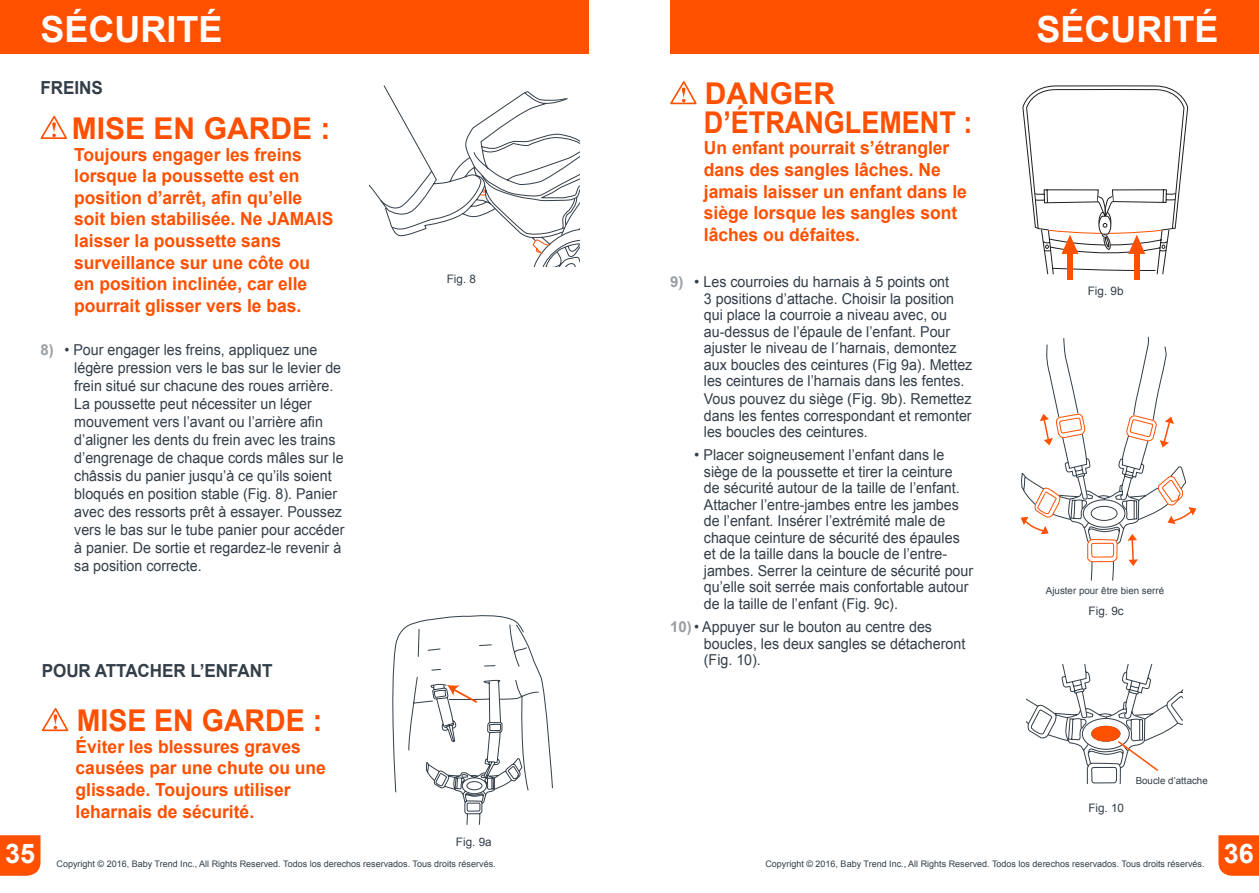
<style>
.page{position:relative;width:1259px;height:893px;background:#fff}
.page>*{position:absolute;margin:0;border:0;box-sizing:border-box;transform-origin:0 0}
.t1{font:700 36px "Arial";color:#fff}
.t2{font:700 30px/28.5px "Arial";color:#ff5000}
.t3{font:700 30px "Arial";color:#ff5000;scale:.95 1}
.t4{font:700 27px "Arial";color:#fff}
.t5{font:700 18px/21.6px "Arial";color:#ff5000}
.t6{font:700 18px "Arial";letter-spacing:-.005em;color:#333e48;scale:.95 1}
.t7{font:15px/18px "Arial";color:#333e48;scale:.95 1}
.t8{font:15px/16.5px "Arial";color:#333e48}
.t9{font:11.7px "Arial";color:#333e48}
.t10{font:9.75px "Arial";color:#333e48}
.t11{font:9px "Arial";color:#333e48}
.s1{font-weight:700;color:#999ea3}
</style>
<div class="page">
<div style="left:0;top:835px;width:40px;height:41px;background:#ff5000"></div>
<svg style="left:1218px;top:835px;width:41px;height:41px;background:#ff570b"></svg>
<div style="left:0;top:0;width:589px;height:54px;background:#ff5000"></div>
<div style="left:670px;top:0;width:589px;height:54px;background:#ff5000"></div>
<svg style="left:670px;top:81px;width:27px;height:24px"></svg>
<svg style="left:40px;top:115px;width:27px;height:24px"></svg>
<svg style="left:41px;top:708px;width:28px;height:24px"></svg>
<svg style="left:369px;top:85px;width:211px;height:182px"></svg>
<svg style="left:392px;top:615px;width:161px;height:210px"></svg>
<svg style="left:1020px;top:336px;width:176px;height:245px"></svg>
<svg style="left:1026px;top:664px;width:156px;height:119px"></svg>
<div style="left:1134px;top:253px;width:5px;height:27px;background:#ff5000"></div>
<svg style="left:1022px;top:85px;width:166px;height:190px"></svg>
<div style="left:1067px;top:253px;width:6px;height:27px;background:#ff5000"></div>
<h1 class="t1" style="left:40px;top:9px;width:184px">SÉCURITÉ</h1>
<h1 class="t1" style="left:1036px;top:9px;width:184px">SÉCURITÉ</h1>
<p class="t6" style="left:40px;top:78px;width:67px">FREINS</p>
<h2 class="t2" style="left:72px;top:114px;width:260px">MISE EN GARDE :</h2>
<p class="t5" style="left:74px;top:143px;width:261px">Toujours engager les freins lorsque la poussette est en position d’arrêt, afin qu’elle soit bien stabilisée. Ne JAMAIS laisser la poussette sans surveillance sur une côte ou en position inclinée, car elle pourrait glisser vers le bas.</p>
<p class="t7" style="left:74px;top:340px;width:286px;text-indent:-34px"><span class="s1">8)</span> • Pour engager les freins, appliquez une légère pression vers le bas sur le levier de frein situé sur chacune des roues arrière.<br>La poussette peut nécessiter un léger mouvement vers l’avant ou l’arrière afin d’aligner les dents du frein avec les trains d’engrenage de chaque cords mâles sur le châssis du panier jusqu’à ce qu’ils soient bloqués en position stable (Fig. 8). Panier avec des ressorts prêt à essayer. Poussez vers le bas sur le tube panier pour accéder à panier. De sortie et regardez-le revenir à sa position correcte.</p>
<p class="t6" style="left:42px;top:661px;width:244px">POUR ATTACHER L’ENFANT</p>
<h2 class="t3" style="left:77px;top:704px;width:260px">MISE EN GARDE :</h2>
<p class="t5" style="left:76px;top:736px;width:252px">Éviter les blessures graves causées par une chute ou une glissade. Toujours utiliser leharnais de sécurité.</p>
<p class="t9" style="left:447px;top:272px;width:31px">Fig. 8</p>
<h2 class="t2" style="left:704px;top:79px;width:270px">DANGER<br>D’ÉTRANGLEMENT :</h2>
<p class="t5" style="left:704px;top:137px;width:264px">Un enfant pourrait s’étrangler dans des sangles lâches. Ne jamais laisser un enfant dans le siège lorsque les sangles sont lâches ou défaites.</p>
<p class="t8" style="left:704px;top:274px;width:270px;text-indent:-34px"><span class="s1">9)</span> • Les courroies du harnais à 5 points ont<br>3 positions d’attache. Choisir la position qui place la courroie a niveau avec, ou au-dessus de l’épaule de l’enfant. Pour ajuster le niveau de l´harnais, demontez aux boucles des ceintures (Fig 9a). Mettez les ceintures de l’harnais dans les fentes.</p>
<p class="t7" style="left:704px;top:391px;width:283px;line-height:16.5px;text-align:justify">Vous pouvez du siège (Fig. 9b). Remettez dans les fentes correspondant et remonter les boucles des ceintures.</p>
<p class="t8" style="left:704px;top:447px;width:271px;text-indent:-10px">• Placer soigneusement l’enfant dans le siège de la poussette et tirer la ceinture<br>de sécurité autour de la taille de l’enfant.<br>Attacher l’entre-jambes entre les jambes de l’enfant. Insérer l’extrémité male de chaque ceinture de sécurité des épaules et de la taille dans la boucle de l’entre&shy;jambes. Serrer la ceinture de sécurité pour qu’elle soit serrée mais confortable autour de la taille de l’enfant (Fig. 9c).</p>
<p class="t7" style="left:704px;top:619px;width:277px;line-height:16.5px;text-indent:-34px"><span class="s1">10)</span> • Appuyer sur le bouton au centre des boucles, les deux sangles se détacheront (Fig. 10).</p>
<p class="t9" style="left:1087px;top:283px;width:37px">Fig. 9b</p>
<p class="t10" style="left:1046px;top:584px;width:120px">Ajuster pour être bien serré</p>
<p class="t9" style="left:1088px;top:604px;width:37px">Fig. 9c</p>
<p class="t9" style="left:1088px;top:800px;width:37px">Fig. 10</p>
<p class="t10" style="left:1135px;top:774px;width:74px">Boucle d’attache</p>
<p class="t9" style="left:456px;top:834px;width:37px">Fig. 9a</p>
<h3 class="t4" style="left:5px;top:839px;width:32px">35</h3>
<h3 class="t4" style="left:1223px;top:839px;width:32px">36</h3>
<p class="t11" style="left:57px;top:858px;width:441px">Copyright © 2016, Baby Trend Inc., All Rights Reserved. Todos los derechos reservados. Tous droits réservés.</p>
<p class="t11" style="left:765px;top:858px;width:441px">Copyright © 2016, Baby Trend Inc., All Rights Reserved. Todos los derechos reservados. Tous droits réservés.</p>
</div>
